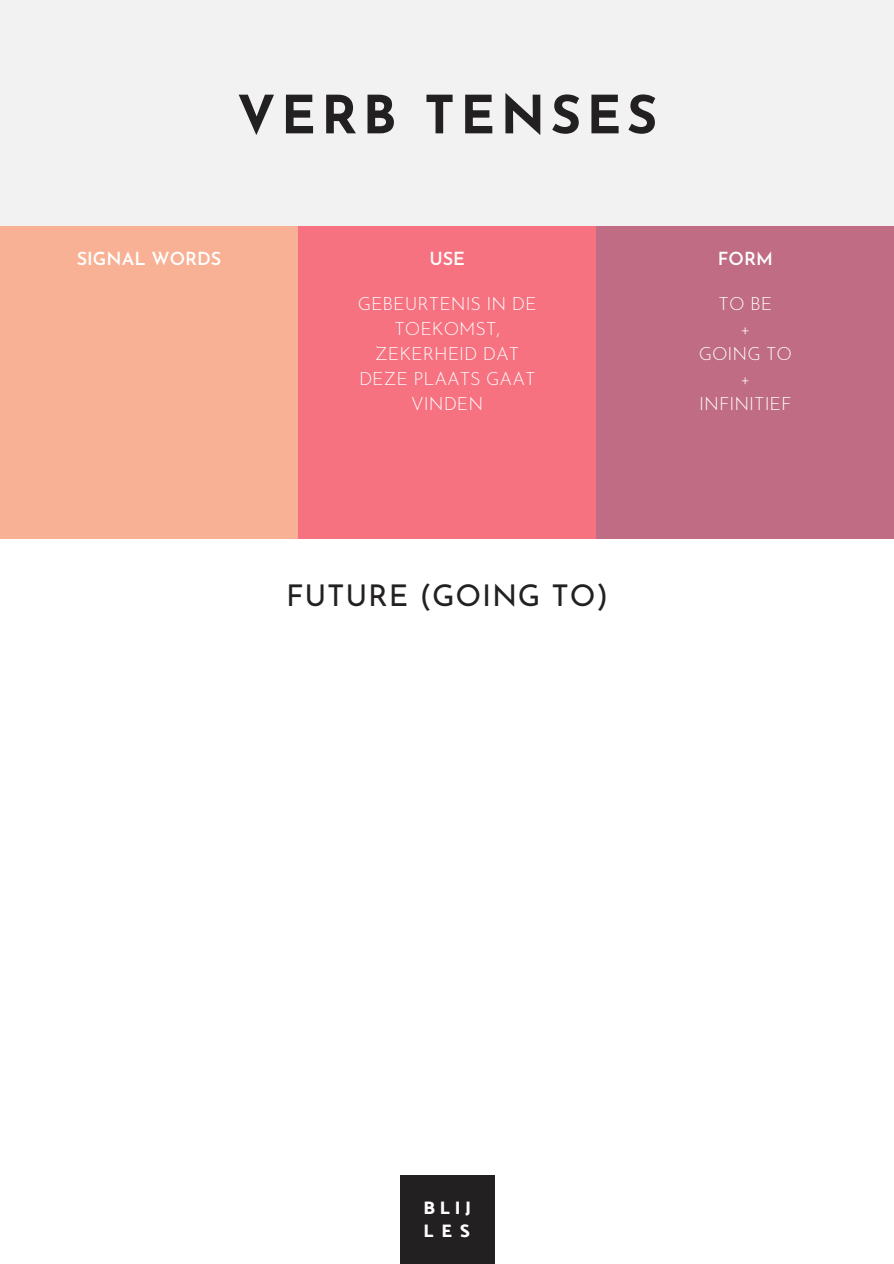
<style>
.page{position:relative;width:894px;height:1264px;background:#fff}
.page>*{position:absolute;margin:0;border:0;box-sizing:border-box;transform-origin:0 0}
.t1{font:700 52.5px "Josefin Sans";letter-spacing:.1em;color:#222021}
.t2{font:30px "Josefin Sans";letter-spacing:.025em;color:#222021}
.t3{font:300 18px/24.8px "Josefin Sans";color:#fff;text-align:center}
.t4{font:600 18px "Josefin Sans";color:#fff}
.t5{font:800 18px/23.2px "Catamaran";letter-spacing:.265em;color:#fff}
</style>
<div class="page">
<div style="left:0;top:0;width:893px;height:227px;background:#f2f2f2"></div>
<div style="left:0;top:226px;width:299px;height:313px;background:#f8b195"></div>
<div style="left:298px;top:226px;width:298px;height:313px;background:#f67280"></div>
<div style="left:596px;top:226px;width:297px;height:313px;background:#c06c84"></div>
<div style="left:400px;top:1175px;width:94px;height:88px;background:#222021"></div>
<h1 class="t1" style="left:237px;top:94px;width:422px">VERB TENSES</h1>
<p class="t4" style="left:77px;top:251px;width:146px">SIGNAL WORDS</p>
<p class="t4" style="left:429px;top:251px;width:37px">USE</p>
<p class="t4" style="left:717px;top:251px;width:56px">FORM</p>
<p class="t3" style="left:357px;top:293px;width:180px">GEBEURTENIS IN DE<br>TOEKOMST,<br>ZEKERHEID DAT<br>DEZE PLAATS GAAT<br>VINDEN</p>
<p class="t3" style="left:698px;top:293px;width:95px">TO BE<br>+<br>GOING TO +<br>INFINITIEF</p>
<h2 class="t2" style="left:286px;top:584px;width:324px">FUTURE (GOING TO)</h2>
<p class="t5" style="left:423px;top:1195px;width:49px">BLIJ<br>LES</p>
</div>
